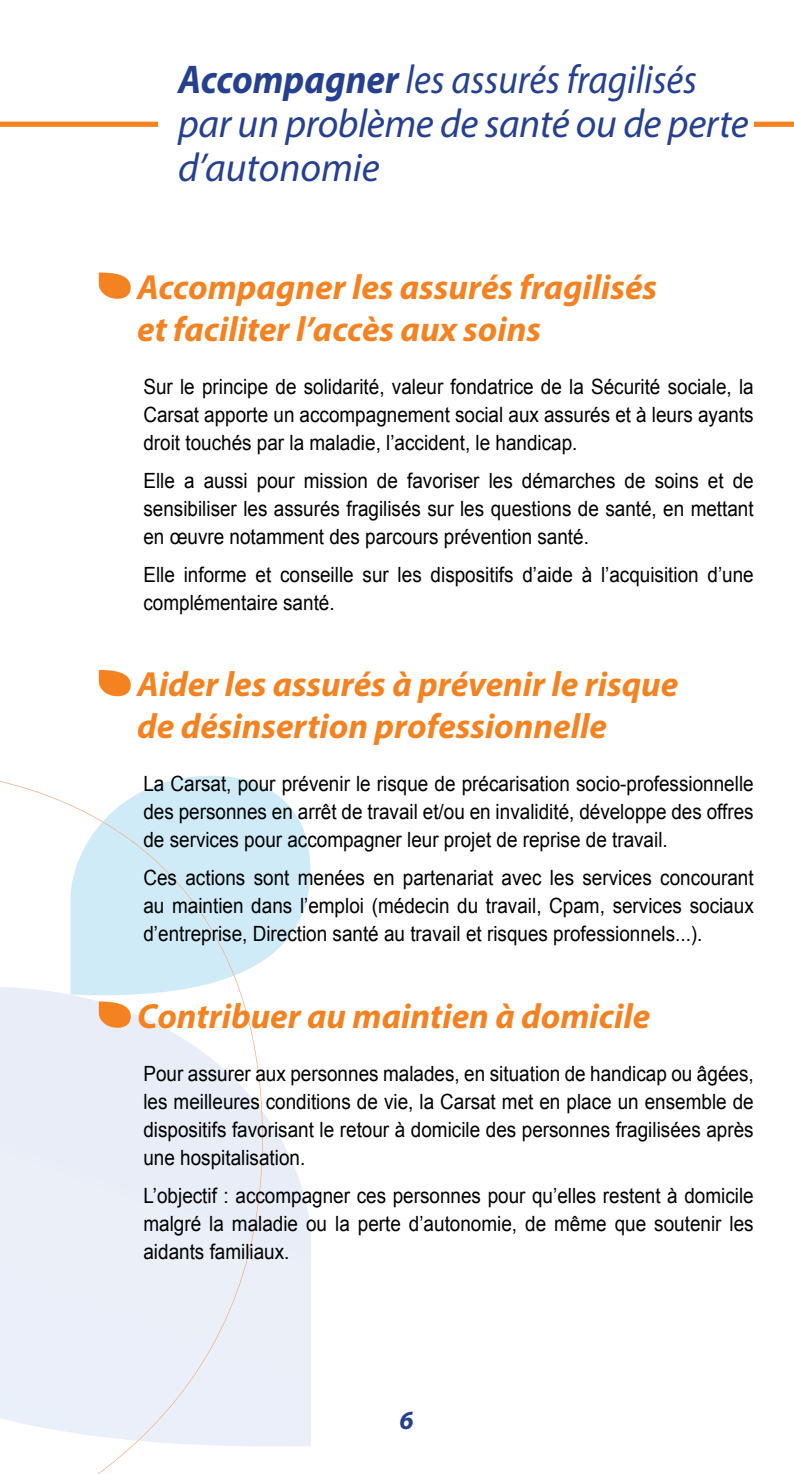
<style>
.page{position:relative;width:794px;height:1474px;background:#fff}
.page>*{position:absolute;margin:0;border:0;box-sizing:border-box;transform-origin:0 0}
.t1{font:italic 40.25px/43.8px "Myriad Pro";color:#25408f;scale:.92 1}
.t2{font:italic 700 35px/42px "Myriad Pro";color:#f58220}
.t3{font:italic 700 26.25px "Myriad Pro";color:#25408f}
.t4{font:21px/28px "Arial";color:#000;text-align:justify;scale:.9 1}
.s1{font-weight:700}
</style>
<div class="page">
<svg style="left:262px;top:1112px;width:49px;height:334px;background:#ecf0f9"></svg>
<svg style="left:262px;top:786px;width:49px;height:175px;fill:#cfebf8"></svg>
<svg style="left:0;top:776px;width:262px;height:697px;fill:#eaeff8"></svg>
<div style="left:137px;top:1109px;width:126px;height:331px;background:#eaeff8"></div>
<div style="left:102px;top:821px;width:132px;height:154px;background:#cfebf8"></div>
<div style="left:0;top:122px;width:794px;height:5px;background:#f58220"></div>
<div style="left:158px;top:45px;width:596px;height:153px;background:#fff"></div>
<svg style="left:99px;top:272px;width:32px;height:27px"></svg>
<svg style="left:99px;top:670px;width:32px;height:26px"></svg>
<svg style="left:99px;top:1001px;width:32px;height:26px"></svg>
<h1 class="t1" style="left:178px;top:57px;width:621px"><span class="s1">Accompagner</span> les assurés fragilisés par un problème de santé ou de perte d’autonomie</h1>
<h2 class="t2" style="left:137px;top:265px;width:521px">Accompagner les assurés fragilisés et faciliter l’accès aux soins</h2>
<p class="t4" style="left:143px;top:372px;width:679px">Sur le principe de solidarité, valeur fondatrice de la Sécurité sociale, la Carsat apporte un accompagnement social aux assurés et à leurs ayants droit touchés par la maladie, l’accident, le handicap.</p>
<p class="t4" style="left:143px;top:466px;width:679px">Elle a aussi pour mission de favoriser les démarches de soins et de sensibiliser les assurés fragilisés sur les questions de santé, en mettant en œuvre notamment des parcours prévention santé.</p>
<p class="t4" style="left:143px;top:560px;width:679px">Elle informe et conseille sur les dispositifs d’aide à l’acquisition d’une complémentaire santé.</p>
<h2 class="t2" style="left:137px;top:662px;width:543px">Aider les assurés à prévenir le risque de désinsertion professionnelle</h2>
<p class="t4" style="left:143px;top:770px;width:679px">La Carsat, pour prévenir le risque de précarisation socio-professionnelle des personnes en arrêt de travail et/ou en invalidité, développe des offres de services pour accompagner leur projet de reprise de travail.</p>
<p class="t4" style="left:143px;top:863px;width:679px">Ces actions sont menées en partenariat avec les services concourant au maintien dans l’emploi (médecin du travail, Cpam, services sociaux d’entreprise, Direction santé au travail et risques professionnels...).</p>
<h2 class="t2" style="left:137px;top:993px;width:514px">Contribuer au maintien à domicile</h2>
<p class="t4" style="left:143px;top:1059px;width:679px">Pour assurer aux personnes malades, en situation de handicap ou âgées, les meilleures conditions de vie, la Carsat met en place un ensemble de dispositifs favorisant le retour à domicile des personnes fragilisées après une hospitalisation.</p>
<p class="t4" style="left:143px;top:1181px;width:679px">L’objectif : accompagner ces personnes pour qu’elles restent à domicile malgré la maladie ou la perte d’autonomie, de même que soutenir les aidants familiaux.</p>
<p class="t3" style="left:399px;top:1402px;width:16px">6</p>
</div>
